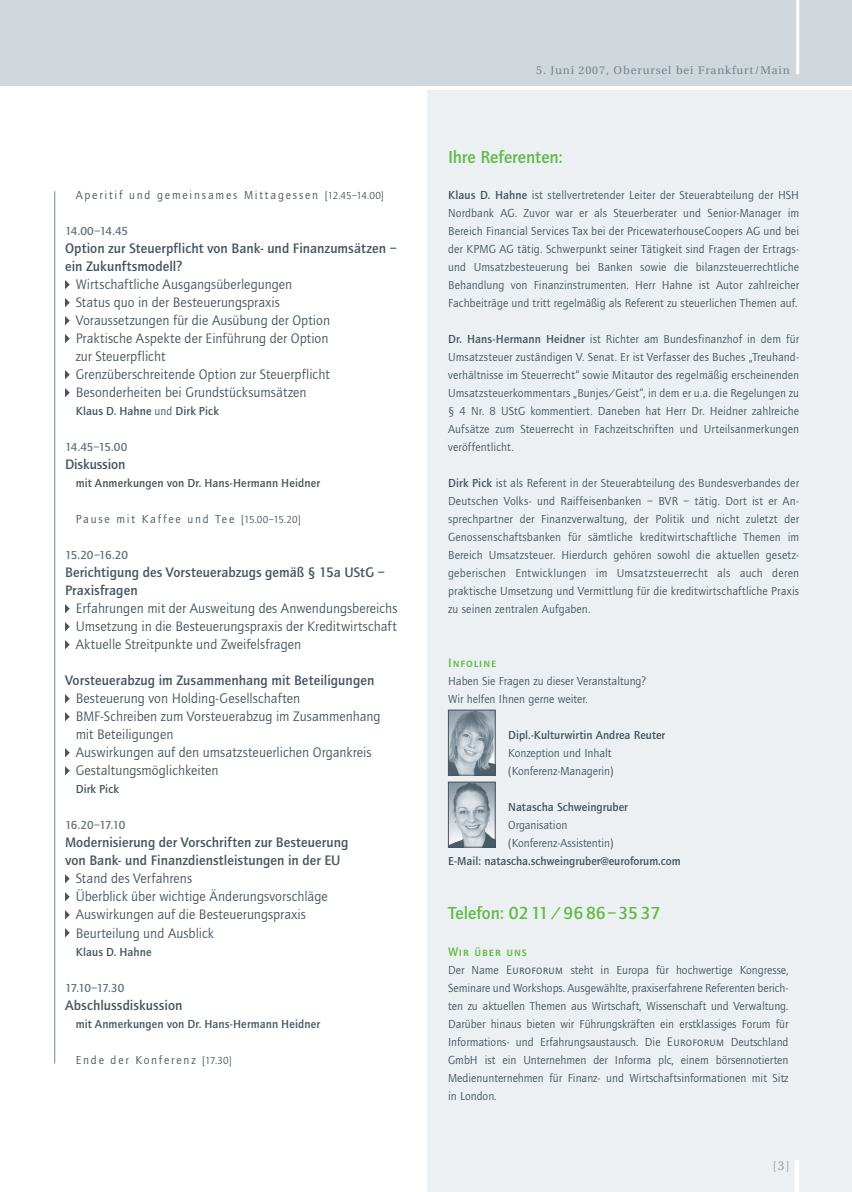
<style>
.page{position:relative;width:852px;height:1192px;background:#fff}
.page>*{position:absolute;margin:0;border:0;box-sizing:border-box;transform-origin:0 0}
.t1{font:500 18px "Quay Sans EF";color:#60bb46}
.t2{font:14.25px/18px "Quay Sans EF";letter-spacing:.005em;color:#45555f}
.t3{font:500 14.25px/18px "Quay Sans EF";letter-spacing:.005em;color:#45555f}
.t4{font:12.75px "Quay Sans EF Medium SC";letter-spacing:.075em;color:#60bb46}
.t5{font:12.75px "Utopia";color:#95a2ac}
.t6{font:12px/18px "Quay Sans EF";color:#45555f;text-align:justify}
.t7{font:500 12px "Quay Sans EF";letter-spacing:.005em;color:#45555f}
.t8{font:12px "Quay Sans EF";letter-spacing:.15em;color:#45555f}
.t9{font:500 12px "Quay Sans EF";letter-spacing:-.05em;color:#64747e}
.t10{font:11.25px "Utopia";letter-spacing:.08em;color:#73838d}
.s1{font-size:10.5px}
.s2{font-weight:400}
.s3{font-weight:500}
.s4{font-family:"Quay Sans EF Book SC";font-size:12.75px}
</style>
<div class="page">
<hr style="left:0;top:0;width:1px;height:86px;background:#cfd7dc">
<div style="left:1px;top:0;width:850px;height:86px;background:#cfd7dc"></div>
<div style="left:426px;top:91px;width:425px;height:1101px;background:#edf0f2"></div>
<svg style="left:795px;top:1160px;width:3px;height:32px"></svg>
<svg style="left:65px;top:280px;width:5px;height:9px"></svg>
<svg style="left:65px;top:298px;width:5px;height:9px"></svg>
<svg style="left:65px;top:316px;width:5px;height:9px"></svg>
<svg style="left:65px;top:334px;width:5px;height:9px"></svg>
<svg style="left:65px;top:370px;width:5px;height:9px"></svg>
<svg style="left:65px;top:388px;width:5px;height:9px"></svg>
<svg style="left:65px;top:604px;width:5px;height:9px"></svg>
<svg style="left:65px;top:622px;width:5px;height:9px"></svg>
<svg style="left:65px;top:640px;width:5px;height:9px"></svg>
<svg style="left:65px;top:694px;width:5px;height:9px"></svg>
<svg style="left:65px;top:712px;width:5px;height:9px"></svg>
<svg style="left:65px;top:748px;width:5px;height:9px"></svg>
<svg style="left:65px;top:766px;width:5px;height:9px"></svg>
<svg style="left:65px;top:874px;width:5px;height:9px"></svg>
<svg style="left:65px;top:892px;width:5px;height:9px"></svg>
<svg style="left:65px;top:910px;width:5px;height:9px"></svg>
<svg style="left:65px;top:928px;width:5px;height:9px"></svg>
<hr style="left:795px;top:0;width:3px;height:74px;background:#fff">
<hr style="left:54px;top:191px;width:1px;height:872px;background:#73838d">
<img style="left:450px;top:784px;width:43px;height:61px">
<div style="left:448px;top:782px;width:47px;height:65px;border:1px solid #45555f"></div>
<img style="left:450px;top:712px;width:43px;height:61px">
<div style="left:448px;top:710px;width:47px;height:65px;border:1px solid #45555f"></div>
<p class="t8" style="left:76px;top:189px;width:310px">Aperitif und gemeinsames Mittagessen <span class="s1">[12.45–14.00]</span></p>
<p class="t9" style="left:65px;top:224px;width:64px">14.00–14.45</p>
<p class="t3" style="left:65px;top:240px;width:333px">Option zur Steuerpflicht von Bank- und Finanzumsätzen – ein Zukunftsmodell?</p>
<p class="t2" style="left:76px;top:276px;width:256px">Wirtschaftliche Ausgangsüberlegungen Status quo in der Besteuerungspraxis Voraussetzungen für die Ausübung der Option Praktische Aspekte der Einführung der Option zur Steuerpflicht<br>Grenzüberschreitende Option zur Steuerpflicht Besonderheiten bei Grundstücksumsätzen</p>
<p class="t7" style="left:76px;top:404px;width:145px">Klaus D. Hahne <span class="s2">und</span> Dirk Pick</p>
<p class="t9" style="left:65px;top:440px;width:64px">14.45–15.00</p>
<p class="t3" style="left:65px;top:456px;width:62px">Diskussion</p>
<p class="t7" style="left:76px;top:476px;width:246px">mit Anmerkungen von Dr. Hans-Hermann Heidner</p>
<p class="t8" style="left:76px;top:513px;width:227px">Pause mit Kaffee und Tee <span class="s1">[15.00–15.20]</span></p>
<p class="t9" style="left:65px;top:548px;width:64px">15.20–16.20</p>
<p class="t3" style="left:65px;top:564px;width:321px">Berichtigung des Vorsteuerabzugs gemäß § 15a UStG –<br>Praxisfragen</p>
<p class="t2" style="left:76px;top:600px;width:323px;text-align:justify">Erfahrungen mit der Ausweitung des Anwendungsbereichs Umsetzung in die Besteuerungspraxis der Kreditwirtschaft Aktuelle Streitpunkte und Zweifelsfragen</p>
<p class="t3" style="left:65px;top:672px;width:311px">Vorsteuerabzug im Zusammenhang mit Beteiligungen</p>
<p class="t2" style="left:76px;top:690px;width:306px">Besteuerung von Holding-Gesellschaften BMF-Schreiben zum Vorsteuerabzug im Zusammenhang mit Beteiligungen<br>Auswirkungen auf den umsatzsteuerlichen Organkreis Gestaltungsmöglichkeiten</p>
<p class="t7" style="left:76px;top:782px;width:45px">Dirk Pick</p>
<p class="t9" style="left:65px;top:818px;width:62px">16.20–17.10</p>
<p class="t3" style="left:65px;top:834px;width:285px">Modernisierung der Vorschriften zur Besteuerung von Bank- und Finanzdienstleistungen in der EU</p>
<p class="t2" style="left:76px;top:870px;width:253px">Stand des Verfahrens<br>Überblick über wichtige Änderungsvorschläge Auswirkungen auf die Besteuerungspraxis Beurteilung und Ausblick</p>
<p class="t7" style="left:76px;top:944px;width:77px">Klaus D. Hahne</p>
<p class="t9" style="left:65px;top:980px;width:61px">17.10–17.30</p>
<p class="t3" style="left:65px;top:996px;width:119px">Abschlussdiskussion</p>
<p class="t7" style="left:76px;top:1016px;width:246px">mit Anmerkungen von Dr. Hans-Hermann Heidner</p>
<p class="t8" style="left:76px;top:1053px;width:157px">Ende der Konferenz <span class="s1">[17.30]</span></p>
<p class="t10" style="left:536px;top:64px;width:255px">5. Juni 2007, Oberursel bei Frankfurt/Main</p>
<h1 class="t1" style="left:448px;top:147px;width:116px">Ihre Referenten:</h1>
<p class="t6" style="left:448px;top:186px;width:352px"><span class="s3">Klaus D. Hahne</span> ist stellvertretender Leiter der Steuerabteilung der HSH Nordbank AG. Zuvor war er als Steuerberater und Senior-Manager im Bereich Financial Services Tax bei der PricewaterhouseCoopers AG und bei der KPMG AG tätig. Schwerpunkt seiner Tätigkeit sind Fragen der Ertrags&shy;und Umsatzbesteuerung bei Banken sowie die bilanzsteuerrechtliche Behandlung von Finanzinstrumenten. Herr Hahne ist Autor zahlreicher Fachbeiträge und tritt regelmäßig als Referent zu steuerlichen Themen auf.</p>
<p class="t6" style="left:448px;top:330px;width:352px"><span class="s3">Dr. Hans-Hermann Heidner</span> ist Richter am Bundesfinanzhof in dem für Umsatzsteuer zuständigen V. Senat. Er ist Verfasser des Buches „Treuhand&shy;verhältnisse im Steuerrecht“ sowie Mitautor des regelmäßig erscheinenden Umsatzsteuerkommentars „Bunjes/Geist“, in dem er u.a. die Regelungen zu § 4 Nr. 8 UStG kommentiert. Daneben hat Herr Dr. Heidner zahlreiche Aufsätze zum Steuerrecht in Fachzeitschriften und Urteilsanmerkungen veröffentlicht.</p>
<p class="t6" style="left:448px;top:474px;width:352px"><span class="s3">Dirk Pick</span> ist als Referent in der Steuerabteilung des Bundesverbandes der Deutschen Volks- und Raiffeisenbanken – BVR – tätig. Dort ist er An&shy;sprechpartner der Finanzverwaltung, der Politik und nicht zuletzt der Genossenschaftsbanken für sämtliche kreditwirtschaftliche Themen im Bereich Umsatzsteuer. Hierdurch gehören sowohl die aktuellen gesetz&shy;geberischen Entwicklungen im Umsatzsteuerrecht als auch deren praktische Umsetzung und Vermittlung für die kreditwirtschaftliche Praxis zu seinen zentralen Aufgaben.</p>
<p class="t4" style="left:448px;top:656px;width:50px">Infoline</p>
<p class="t6" style="left:448px;top:672px;width:199px">Haben Sie Fragen zu dieser Veranstaltung?<br>Wir helfen Ihnen gerne weiter.</p>
<p class="t7" style="left:508px;top:728px;width:158px">Dipl.-Kulturwirtin Andrea Reuter</p>
<p class="t6" style="left:508px;top:744px;width:107px">Konzeption und Inhalt (Konferenz-Managerin)</p>
<p class="t7" style="left:508px;top:800px;width:121px">Natascha Schweingruber</p>
<p class="t6" style="left:508px;top:816px;width:107px">Organisation (Konferenz-Assistentin)</p>
<p class="t7" style="left:448px;top:854px;width:234px">E-Mail: natascha.schweingruber@euroforum.com</p>
<h1 class="t1" style="left:448px;top:903px;width:214px">Telefon: 02 11/96 86–35 37</h1>
<p class="t4" style="left:448px;top:944px;width:80px">Wir über uns</p>
<p class="t6" style="left:448px;top:960px;width:342px">Der Name <span class="s4">Euroforum</span> steht in Europa für hochwertige Kongresse, Seminare und Workshops. Ausgewählte, praxiserfahrene Referenten berich&shy;ten zu aktuellen Themen aus Wirtschaft, Wissenschaft und Verwaltung.<br>Darüber hinaus bieten wir Führungskräften ein erstklassiges Forum für Informations- und Erfahrungsaustausch. Die <span class="s4">Euroforum</span> Deutschland GmbH ist ein Unternehmen der Informa plc, einem börsennotierten Medien- unter-nehmen für Finanz- und Wirtschaftsinformationen mit Sitz in London.</p>
<p class="t5" style="left:772px;top:1158px;width:19px">[3]</p>
</div>
